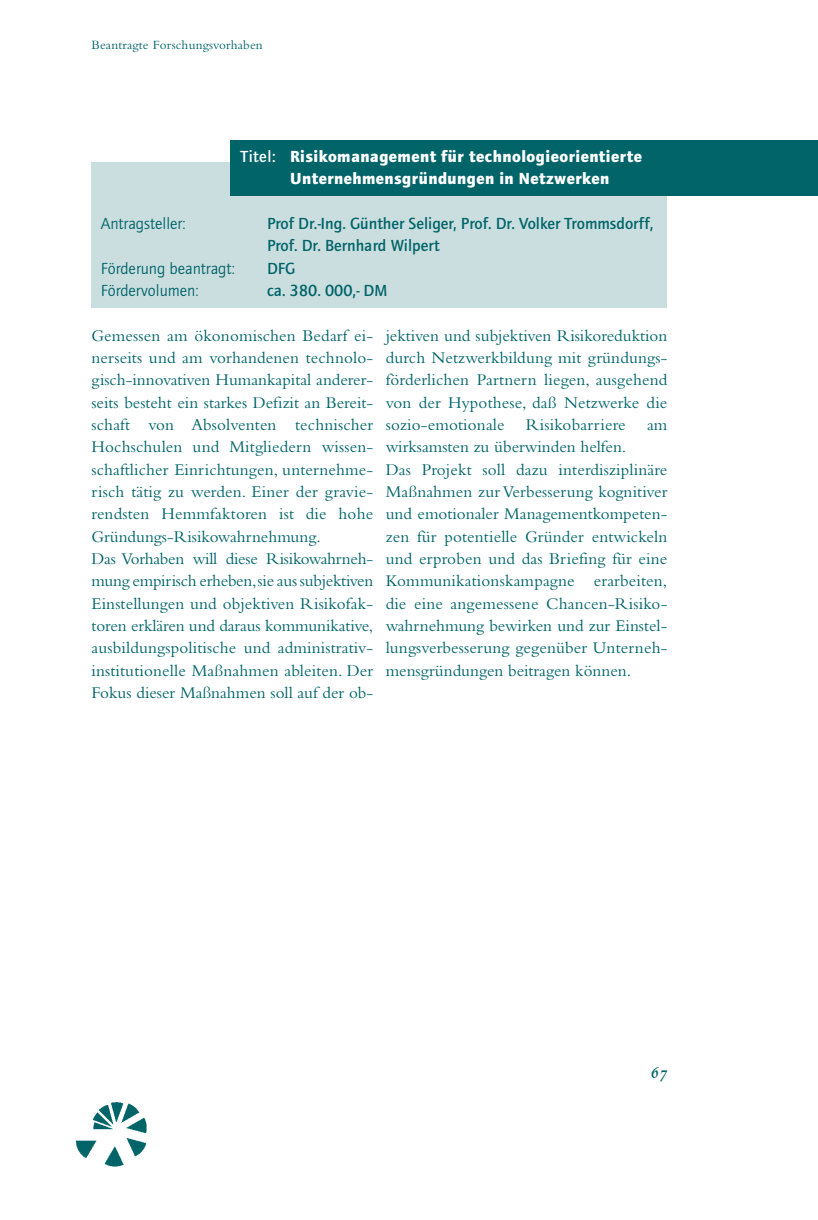
<style>
.page{position:relative;width:818px;height:1220px;background:#fff}
.page>*{position:absolute;margin:0;border:0;box-sizing:border-box;transform-origin:0 0}
.t1{font:17.5px "Bembo Semibold Italic Os F";color:#006469}
.t2{font:17.15px/22.4px "Bembo";letter-spacing:.01em;color:#006469}
.t3{font:500 16.62px/22.4px "Foundry Journal";color:#006469}
.t4{font:700 16.62px/22.4px "Foundry Journal";letter-spacing:.03em;color:#fff}
.t5{font:16.62px "Foundry Journal";color:#006469}
.t6{font:13.12px "Bembo";letter-spacing:.015em;color:#006469}
.s1{font-weight:500}
</style>
<div class="page">
<img style="left:75px;top:1102px;width:71px;height:64px">
<div style="left:91px;top:162px;width:576px;height:145px;background:#cbdedf"></div>
<div style="left:230px;top:140px;width:587px;height:56px;background:#006469"></div>
<p class="t6" style="left:91px;top:41px;width:173px">Beantragte Forschungsvorhaben</p>
<p class="t4" style="left:290px;top:147px;width:353px;text-indent:-50px"><span class="s1">Titel:</span> Risikomanagement für technologieorientierte<br>Unternehmensgründungen in Netzwerken</p>
<p class="t5" style="left:101px;top:217px;width:86px">Antragsteller:</p>
<p class="t3" style="left:267px;top:214px;width:387px">Prof Dr.-Ing. Günther Seliger, Prof. Dr. Volker Trommsdorff,<br>Prof. Dr. Bernhard Wilpert</p>
<p class="t5" style="left:101px;top:261px;width:136px">Förderung beantragt:</p>
<p class="t3" style="left:267px;top:258px;width:30px">DFG</p>
<p class="t5" style="left:101px;top:284px;width:99px">Fördervolumen:</p>
<p class="t3" style="left:267px;top:281px;width:122px">ca. 380. 000,- DM</p>
<p class="t2" style="left:91px;top:326px;width:283px">Gemessen am ökonomischen Bedarf ei&shy;nerseits und am vorhandenen technolo&shy;gisch-innovativen Humankapital anderer&shy;seits besteht ein starkes Defizit an Bereit&shy;schaft von Absolventen technischer Hochschulen und Mitgliedern wissen&shy;schaftlicher Einrichtungen, unternehme&shy;risch tätig zu werden. Einer der gravie&shy;rendsten Hemmfaktoren ist die hohe Gründungs-Risikowahrnehmung.<br>Das Vorhaben will diese Risikowahrneh&shy;mung empirisch erheben,sie aus subjektiven Einstellungen und objektiven Risikofak&shy;toren erklären und daraus kommunikative, ausbildungspolitische und administrativ&shy;institutionelle Maßnahmen ableiten. Der Fokus dieser Maßnahmen soll auf der ob-</p>
<p class="t2" style="left:385px;top:326px;width:283px">jektiven und subjektiven Risikoreduktion durch Netzwerkbildung mit gründungs&shy;förderlichen Partnern liegen, ausgehend von der Hypothese, daß Netzwerke die sozio-emotionale Risikobarriere am wirksamsten zu überwinden helfen.<br>Das Projekt soll dazu interdisziplinäre Maßnahmen zur Verbesserung kognitiver und emotionaler Managementkompeten&shy;zen für potentielle Gründer entwickeln und erproben und das Briefing für eine Kommunikationskampagne erarbeiten, die eine angemessene Chancen-Risiko&shy;wahrnehmung bewirken und zur Einstel&shy;lungsverbesserung gegenüber Unterneh&shy;mensgründungen beitragen können.</p>
<p class="t1" style="left:650px;top:1066px;width:19px">67</p>
</div>
